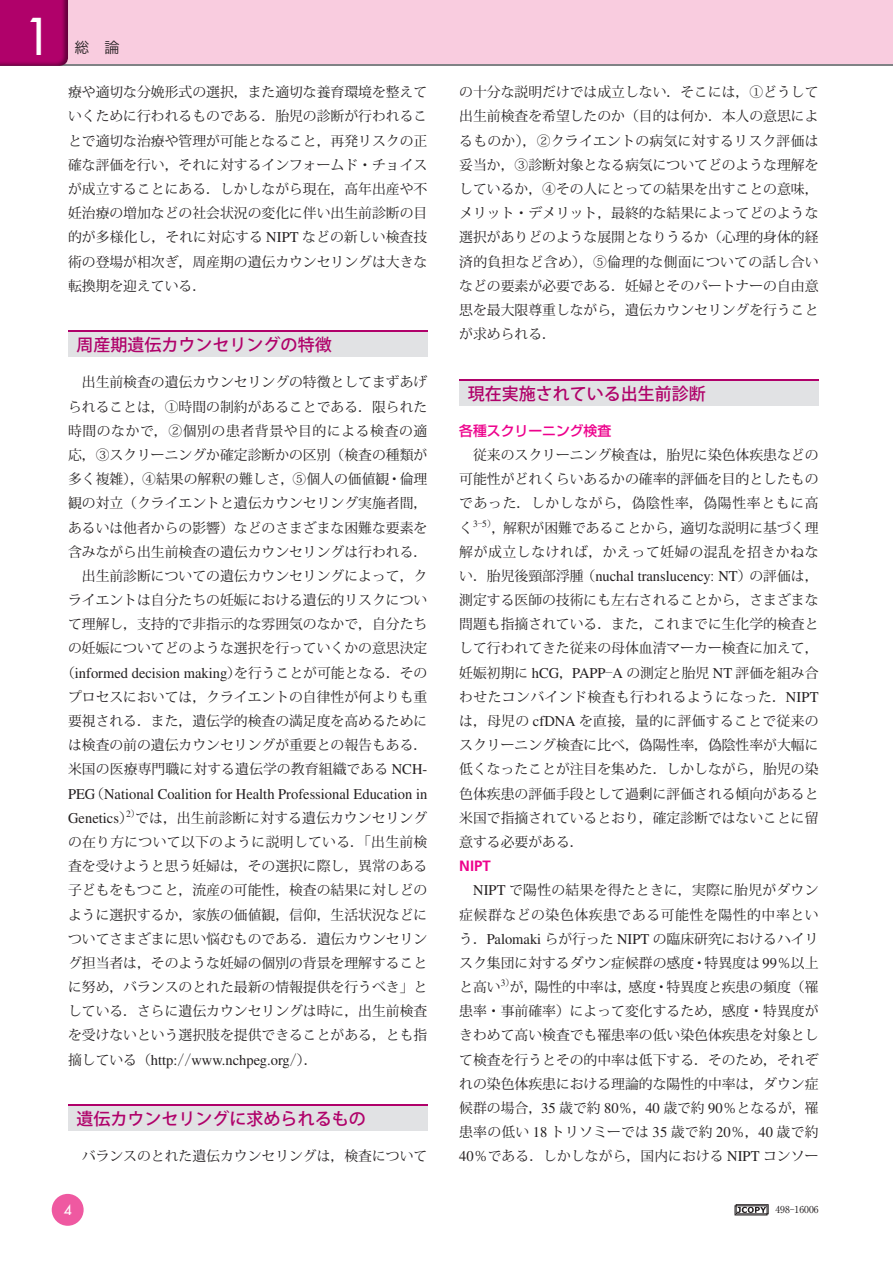
<style>
.page{position:relative;width:893px;height:1263px;background:#fff}
.page>*{position:absolute;margin:0;border:0;box-sizing:border-box;transform-origin:0 0}
.t1{font:500 49.35px "Futura Std";color:#fff}
.t2{font:500 16.95px "Koz Go Pro";color:#b0016a}
.t3{font:14.85px "Times LT Std";color:#231f20}
.t4{font:700 14.85px "Frutiger LT Std";color:#ed028c}
.t5{font:14.85px "Hira Kaku Pro W3";color:#231f20}
.t6{font:13.8px/24.2px "Koz Min Pro";color:#231f20;text-align:justify}
.t7{font:500 13.8px "Shin Go Pr 6";color:#ed028c}
.t8{font:500 13.8px "Futura Std";color:#fff}
.t9{font:9.6px "Ryumin Pr 6";color:#231f20}
.s1{font-family:"Times LT Std";font-size:14.85px}
.s2{font-family:"Koz Min Pro";font-size:13.8px}
</style>
<div class="page">
<div style="left:52px;top:1194px;width:32px;height:32px;background:#ef59a1;border-radius:50%"></div>
<div style="left:68px;top:330px;width:359px;height:25px;background:#b0016a"></div>
<div style="left:68px;top:332px;width:359px;height:25px;background:#e1e2e4"></div>
<div style="left:68px;top:1104px;width:359px;height:25px;background:#b0016a"></div>
<div style="left:68px;top:1106px;width:359px;height:25px;background:#e1e2e4"></div>
<div style="left:459px;top:379px;width:360px;height:24px;background:#b0016a"></div>
<div style="left:459px;top:381px;width:360px;height:25px;background:#e1e2e4"></div>
<div style="left:0;top:0;width:893px;height:66px;background:#808285"></div>
<div style="left:0;top:0;width:893px;height:64px;background:#f9ccdf"></div>
<div style="left:0;top:0;width:71px;height:67px;background:#231f20;opacity:.5"></div>
<svg style="left:738px;top:1207px;width:27px;height:5px"></svg>
<div style="left:736px;top:1204px;width:32px;height:10px;border:1px solid #231f20"></div>
<h1 class="t1" style="left:24px;top:6px;width:29px">1</h1>
<p class="t5" style="left:75px;top:35px;width:46px">総　論</p>
<p class="t6" style="left:68px;top:80px;width:361px">療や適切な分娩形式の選択，また適切な養育環境を整えていくために行われるものである．胎児の診断が行われることで適切な治療や管理が可能となること，再発リスクの正確な評価を行い，それに対するインフォームド・チョイスが成立することにある．しかしながら現在，高年出産や不妊治療の増加などの社会状況の変化に伴い出生前診断の目的が多様化し，それに対応する <span class="s1">NIPT</span> などの新しい検査技術の登場が相次ぎ，周産期の遺伝カウンセリングは大きな転換期を迎えている．</p>
<p class="t2" style="left:77px;top:334px;width:257px">周産期遺伝カウンセリングの特徴</p>
<p class="t6" style="left:68px;top:370px;width:361px">　出生前検査の遺伝カウンセリングの特徴としてまずあげられることは，①時間の制約があることである．限られた時間のなかで，②個別の患者背景や目的による検査の適応，③スクリーニングか確定診断かの区別（検査の種類が多く複雑），④結果の解釈の難しさ，⑤個人の価値観・倫理観の対立（クライエントと遺伝カウンセリング実施者間，あるいは他者からの影響）などのさまざまな困難な要素を含みながら出生前検査の遺伝カウンセリングは行われる．　出生前診断についての遺伝カウンセリングによって，クライエントは自分たちの妊娠における遺伝的リスクについて理解し，支持的で非指示的な雰囲気のなかで，自分たちの妊娠についてどのような選択を行っていくかの意思決定</p>
<p class="t3" style="left:61px;top:664px;width:368px"><span class="s2">（</span>informed decision making<span class="s2">）を行うことが可能となる．その</span></p>
<p class="t6" style="left:68px;top:684px;width:361px">プロセスにおいては，クライエントの自律性が何よりも重要視される．また，遺伝学的検査の満足度を高めるためには検査の前の遺伝カウンセリングが重要との報告もある．米国の医療専門職に対する遺伝学の教育組織である <span class="s1">NCH-</span></p>
<p class="t3" style="left:68px;top:785px;width:361px">PEG<span class="s2">（</span>National Coalition for Health Professional Education in</p>
<p class="t6" style="left:68px;top:805px;width:361px"><span class="s1">Genetics</span>）<sup>2</sup><sup>）</sup>では，出生前診断に対する遺伝カウンセリングの在り方について以下のように説明している．「出生前検査を受けようと思う妊婦は，その選択に際し，異常のある子どもをもつこと，流産の可能性，検査の結果に対しどのように選択するか，家族の価値観，信仰，生活状況などについてさまざまに思い悩むものである．遺伝カウンセリング担当者は，そのような妊婦の個別の背景を理解することに努め，バランスのとれた最新の情報提供を行うべき」としている．さらに遺伝カウンセリングは時に，出生前検査を受けないという選択肢を提供できることがある，とも指</p>
<p class="t3" style="left:68px;top:1051px;width:251px"><span class="s2">摘している（</span>http:<span class="s2">//</span>www.nchpeg.org<span class="s2">/）．</span></p>
<p class="t2" style="left:77px;top:1108px;width:291px">遺伝カウンセリングに求められるもの</p>
<p class="t6" style="left:68px;top:1144px;width:361px">　バランスのとれた遺伝カウンセリングは，検査について</p>
<p class="t8" style="left:64px;top:1201px;width:9px">4</p>
<p class="t6" style="left:459px;top:80px;width:361px">の十分な説明だけでは成立しない．そこには，①どうして出生前検査を希望したのか（目的は何か．本人の意思によるものか），②クライエントの病気に対するリスク評価は妥当か，③診断対象となる病気についてどのような理解をしているか，④その人にとっての結果を出すことの意味，メリット・デメリット，最終的な結果によってどのような選択がありどのような展開となりうるか（心理的身体的経済的負担など含め），⑤倫理的な側面についての話し合いなどの要素が必要である．妊婦とそのパートナーの自由意思を最大限尊重しながら，遺伝カウンセリングを行うことが求められる．</p>
<p class="t2" style="left:468px;top:382px;width:240px">現在実施されている出生前診断</p>
<p class="t7" style="left:459px;top:419px;width:154px">各種スクリーニング検査</p>
<p class="t6" style="left:459px;top:442px;width:361px">　従来のスクリーニング検査は，胎児に染色体疾患などの可能性がどれくらいあるかの確率的評価を目的としたものであった．しかしながら，偽陰性率，偽陽性率ともに高く<sup>3</sup><sup>‒</sup><sup>5</sup><sup>）</sup>，解釈が困難であることから，適切な説明に基づく理解が成立しなければ，かえって妊婦の混乱を招きかねな</p>
<p class="t3" style="left:459px;top:568px;width:361px"><span class="s2">い．胎児後頸部浮腫（</span>nuchal translucency<span class="s2">:</span> NT<span class="s2">）の評価は，</span></p>
<p class="t6" style="left:459px;top:587px;width:361px">測定する医師の技術にも左右されることから，さまざまな問題も指摘されている．また，これまでに生化学的検査として行われてきた従来の母体血清マーカー検査に加えて，妊娠初期に <span class="s1">hCG</span>，<span class="s1">PAPP</span>‒<span class="s1">A</span> の測定と胎児 <span class="s1">NT</span> 評価を組み合わせたコンバインド検査も行われるようになった．<span class="s1">NIPT</span>は，母児の <span class="s1">cfDNA</span> を直接，量的に評価することで従来のスクリーニング検査に比べ，偽陽性率，偽陰性率が大幅に低くなったことが注目を集めた．しかしながら，胎児の染色体疾患の評価手段として過剰に評価される傾向があると米国で指摘されているとおり，確定診断ではないことに留意する必要がある．</p>
<p class="t4" style="left:459px;top:857px;width:33px">NIPT</p>
<p class="t6" style="left:459px;top:878px;width:361px;text-indent:14px"><span class="s1">NIPT</span> で陽性の結果を得たときに，実際に胎児がダウン症候群などの染色体疾患である可能性を陽性的中率という．<span class="s1">Palomaki</span> らが行った <span class="s1">NIPT</span> の臨床研究におけるハイリスク集団に対するダウン症候群の感度・特異度は <span class="s1">99</span>％以上と高い<sup>3</sup><sup>）</sup>が，陽性的中率は，感度・特異度と疾患の頻度（罹患率・事前確率）によって変化するため，感度・特異度がきわめて高い検査でも罹患率の低い染色体疾患を対象として検査を行うとその的中率は低下する．そのため，それぞれの染色体疾患における理論的な陽性的中率は，ダウン症候群の場合，<span class="s1">35</span> 歳で約 <span class="s1">80</span>％，<span class="s1">40</span> 歳で約 <span class="s1">90</span>％となるが，罹患率の低い <span class="s1">18</span> トリソミーでは <span class="s1">35</span> 歳で約 <span class="s1">20</span>％，<span class="s1">40</span> 歳で約<span class="s1">40</span>％である．しかしながら，国内における <span class="s1">NIPT</span> コンソー</p>
<p class="t9" style="left:775px;top:1202px;width:45px">498－16006</p>
</div>
